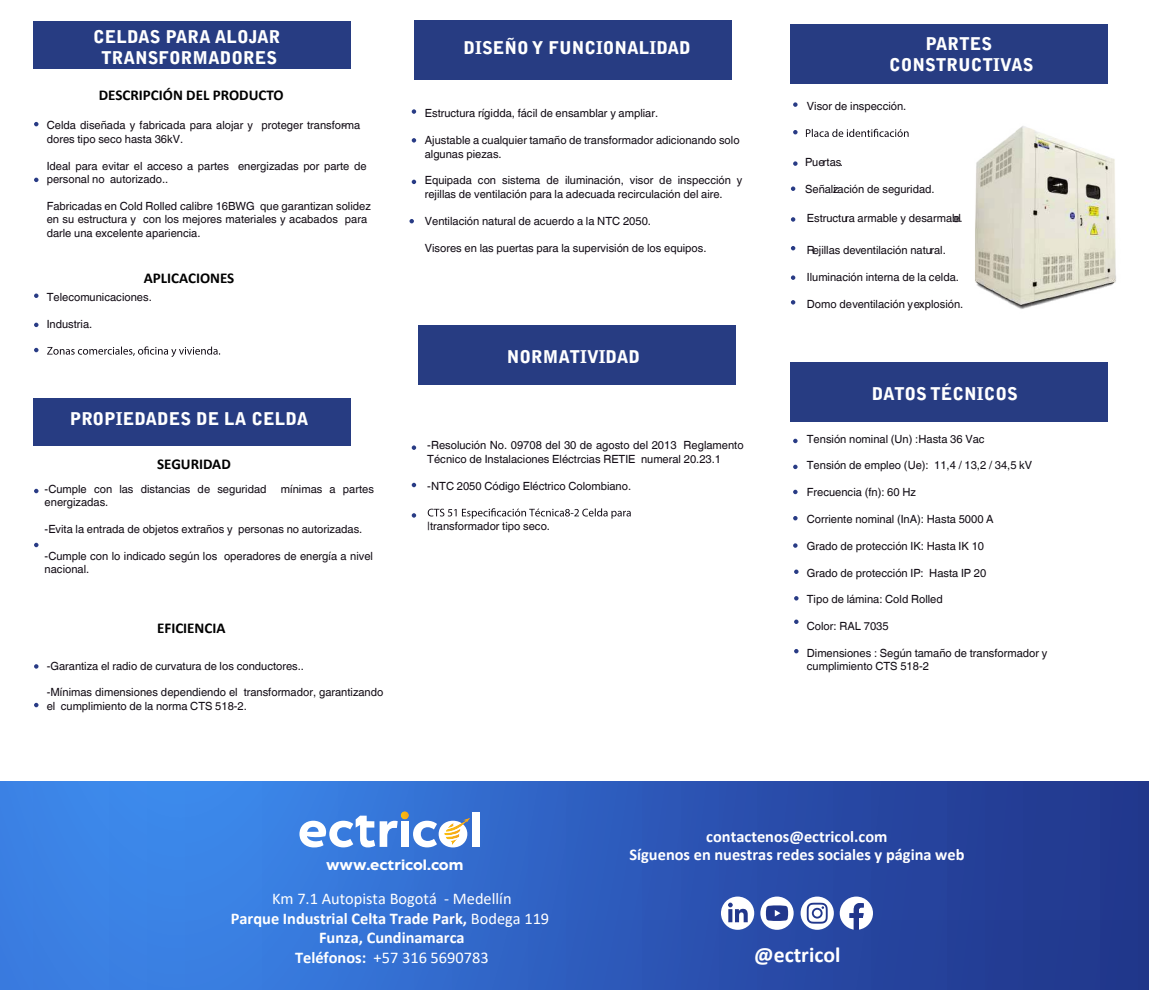
<style>
.page{position:relative;width:1149px;height:990px;background:#fff}
.page>*{position:absolute;margin:0;border:0;box-sizing:border-box;transform-origin:0 0}
.t1{font:700 21.75px "Calibri";color:#fff}
.t2{font:900 17.5px/21px "Bell Gothic Std";color:#fff;text-align:center}
.t3{font:700 16.38px/19.6px "Calibri";color:#fff;text-align:center}
.t4{font:700 15px "Calibri";color:#000}
.t5{font:700 14.25px "Eastman Roman";color:#fff}
.t6{font:11.25px/13.4px "Helvetica World";color:#110b14}
.t7{font:11.25px/13.4px "Helvetica World";color:#110c14}
.s1{font-weight:400}
</style>
<div class="page">
<div style="left:33px;top:21px;width:317px;height:48px;background:#273c82"></div>
<div style="left:415px;top:20px;width:317px;height:60px;background:#273c82"></div>
<div style="left:418px;top:325px;width:317px;height:59px;background:#273c82"></div>
<div style="left:33px;top:399px;width:317px;height:47px;background:#273c82"></div>
<svg style="left:34px;top:294px;width:4px;height:4px"></svg>
<svg style="left:34px;top:323px;width:4px;height:4px"></svg>
<svg style="left:34px;top:348px;width:4px;height:4px"></svg>
<svg style="left:411px;top:109px;width:5px;height:5px"></svg>
<svg style="left:411px;top:138px;width:5px;height:5px"></svg>
<svg style="left:409px;top:219px;width:5px;height:4px"></svg>
<svg style="left:411px;top:445px;width:5px;height:5px"></svg>
<svg style="left:411px;top:483px;width:5px;height:4px"></svg>
<svg style="left:411px;top:513px;width:5px;height:5px"></svg>
<svg style="left:411px;top:180px;width:5px;height:4px"></svg>
<svg style="left:47px;top:346px;width:173px;height:11px"></svg>
<svg style="left:34px;top:122px;width:4px;height:4px"></svg>
<svg style="left:34px;top:178px;width:4px;height:4px"></svg>
<svg style="left:34px;top:489px;width:4px;height:4px"></svg>
<svg style="left:34px;top:543px;width:4px;height:4px"></svg>
<svg style="left:34px;top:664px;width:4px;height:5px"></svg>
<svg style="left:34px;top:703px;width:4px;height:4px"></svg>
<svg style="left:427px;top:508px;width:203px;height:11px"></svg>
<div style="left:790px;top:363px;width:316px;height:59px;background:#273c82"></div>
<div style="left:790px;top:24px;width:316px;height:60px;background:#273c82"></div>
<svg style="left:793px;top:439px;width:4px;height:4px"></svg>
<svg style="left:793px;top:102px;width:4px;height:5px"></svg>
<svg style="left:793px;top:161px;width:4px;height:5px"></svg>
<svg style="left:793px;top:130px;width:4px;height:4px"></svg>
<svg style="left:790px;top:186px;width:5px;height:5px"></svg>
<svg style="left:790px;top:217px;width:5px;height:5px"></svg>
<svg style="left:790px;top:246px;width:5px;height:4px"></svg>
<svg style="left:790px;top:275px;width:5px;height:5px"></svg>
<svg style="left:790px;top:300px;width:5px;height:5px"></svg>
<svg style="left:793px;top:465px;width:4px;height:4px"></svg>
<svg style="left:793px;top:490px;width:4px;height:4px"></svg>
<svg style="left:793px;top:516px;width:4px;height:4px"></svg>
<svg style="left:793px;top:543px;width:4px;height:5px"></svg>
<svg style="left:794px;top:596px;width:4px;height:5px"></svg>
<svg style="left:794px;top:649px;width:4px;height:4px"></svg>
<svg style="left:794px;top:620px;width:4px;height:4px"></svg>
<svg style="left:794px;top:570px;width:4px;height:4px"></svg>
<svg style="left:805px;top:129px;width:103px;height:8px"></svg>
<img style="left:975px;top:126px;width:141px;height:183px">
<svg style="left:0;top:782px;width:1148px;height:208px;background:#2f5fbe"></svg>
<svg style="left:800px;top:897px;width:33px;height:33px"></svg>
<svg style="left:806px;top:903px;width:21px;height:21px"></svg>
<div style="left:760px;top:897px;width:33px;height:33px;background:#fff;border-radius:50%"></div>
<svg style="left:765px;top:905px;width:23px;height:16px"></svg>
<div style="left:720px;top:897px;width:34px;height:33px;background:#fff;border-radius:50%"></div>
<svg style="left:728px;top:903px;width:19px;height:19px"></svg>
<svg style="left:839px;top:897px;width:33px;height:33px"></svg>
<svg style="left:299px;top:816px;width:98px;height:31px"></svg>
<div style="left:401px;top:821px;width:7px;height:26px;background:#fff"></div>
<div style="left:472px;top:813px;width:7px;height:34px;background:#fff"></div>
<svg style="left:400px;top:811px;width:9px;height:9px"></svg>
<svg style="left:413px;top:818px;width:57px;height:29px"></svg>
<h2 class="t2" style="left:93px;top:26px;width:189px">CELDAS PARA ALOJAR<br>TRANSFORMADORES</h2>
<h3 class="t4" style="left:99px;top:87px;width:186px">DESCRIPCIÓN DEL PRODUCTO</h3>
<p class="t6" style="left:47px;top:120px;width:315px">Celda diseñada y fabricada para alojar y proteger transforma</p>
<p class="t6" style="left:342px;top:120px;width:5px">-</p>
<p class="t6" style="left:47px;top:133px;width:138px">dores tipo seco hasta 36kV.</p>
<p class="t6" style="left:47px;top:160px;width:321px">Ideal para evitar el acceso a partes energizadas por parte de personal no autorizado..</p>
<p class="t6" style="left:47px;top:200px;width:325px">Fabricadas en Cold Rolled calibre 16BWG que garantizan solidez en su estructura y con los mejores materiales y acabados para darle una excelente apariencia.</p>
<h3 class="t4" style="left:144px;top:270px;width:92px">APLICACIONES</h3>
<p class="t6" style="left:47px;top:291px;width:107px">Telecomunicaciones.</p>
<p class="t6" style="left:47px;top:318px;width:47px">Industria.</p>
<h2 class="t2" style="left:70px;top:408px;width:240px">PROPIEDADES DE LA CELDA</h2>
<h3 class="t4" style="left:157px;top:457px;width:75px">SEGURIDAD</h3>
<p class="t6" style="left:45px;top:483px;width:223px">-Cumple con las distancias de seguridad</p>
<p class="t6" style="left:281px;top:483px;width:94px">mínimas a partes</p>
<p class="t6" style="left:45px;top:497px;width:65px">energizadas.</p>
<p class="t6" style="left:45px;top:523px;width:319px">-Evita la entrada de objetos extraños y personas no autorizadas.</p>
<p class="t6" style="left:45px;top:550px;width:330px">-Cumple con lo indicado según los operadores de energía a nivel nacional.</p>
<h3 class="t4" style="left:157px;top:621px;width:70px">EFICIENCIA</h3>
<p class="t6" style="left:47px;top:660px;width:259px">-Garantiza el radio de curvatura de los conductores..</p>
<p class="t6" style="left:47px;top:687px;width:338px">-Mínimas dimensiones dependiendo el transformador, garantizando el cumplimiento de la norma CTS 518-2.</p>
<h2 class="t2" style="left:463px;top:38px;width:229px">DISEÑO Y FUNCIONALIDAD</h2>
<p class="t6" style="left:425px;top:108px;width:235px">Estructura rígidda, fácil de ensamblar y ampliar.</p>
<p class="t6" style="left:425px;top:135px;width:316px">Ajustable a cualquier tamaño de transformador adicionando solo algunas piezas.</p>
<p class="t6" style="left:425px;top:175px;width:319px">Equipada con sistema de iluminación, visor de inspección y rejillas de ventilación para la adecuada recirculación del aire.</p>
<p class="t6" style="left:425px;top:215px;width:228px">Ventilación natural de acuerdo a la NTC 2050.</p>
<p class="t6" style="left:425px;top:242px;width:283px">Visores en las puertas para la supervisión de los equipos.</p>
<h2 class="t2" style="left:507px;top:346px;width:135px">NORMATIVIDAD</h2>
<p class="t6" style="left:427px;top:440px;width:318px">-Resolución No. 09708 del 30 de agosto del 2013 Reglamento<br>Técnico de Instalaciones Eléctrcias RETIE numeral 20.23.1</p>
<p class="t6" style="left:427px;top:480px;width:205px">-NTC 2050 Código Eléctrico Colombiano.</p>
<p class="t6" style="left:427px;top:520px;width:124px">|transformador tipo seco.</p>
<h2 class="t2" style="left:889px;top:33px;width:146px">PARTES<br>CONSTRUCTIVAS</h2>
<p class="t6" style="left:806px;top:100px;width:101px">Visor de inspección.</p>
<p class="t6" style="left:805px;top:157px;width:39px">Puertas.</p>
<p class="t6" style="left:805px;top:184px;width:131px">Señalización de seguridad.</p>
<p class="t6" style="left:806px;top:213px;width:157px">Estructura armable y desarmable.</p>
<p class="t6" style="left:806px;top:244px;width:140px">Rejillas de ventilación natural.</p>
<p class="t6" style="left:806px;top:272px;width:154px">Iluminación interna de la celda.</p>
<p class="t6" style="left:806px;top:299px;width:158px">Domo de ventilación y explosión.</p>
<h2 class="t2" style="left:871px;top:384px;width:147px">DATOS TÉCNICOS</h2>
<p class="t7" style="left:806px;top:433px;width:179px">Tensión nominal (Un) :Hasta 36 Vac</p>
<p class="t7" style="left:806px;top:460px;width:227px">Tensión de empleo (Ue): 11,4 / 13,2 / 34,5 kV</p>
<p class="t7" style="left:806px;top:487px;width:111px">Frecuencia (fn): 60 Hz</p>
<p class="t7" style="left:806px;top:513px;width:188px">Corriente nominal (InA): Hasta 5000 A</p>
<p class="t7" style="left:806px;top:540px;width:179px">Grado de protección IK: Hasta IK 10</p>
<p class="t7" style="left:806px;top:567px;width:181px">Grado de protección IP: Hasta IP 20</p>
<p class="t7" style="left:806px;top:594px;width:137px">Tipo de lámina: Cold Rolled</p>
<p class="t7" style="left:806px;top:621px;width:83px">Color: RAL 7035</p>
<p class="t7" style="left:806px;top:647px;width:242px">Dimensiones : Según tamaño de transformador y cumplimiento CTS 518-2</p>
<h3 class="t3" style="left:706px;top:827px;width:183px">contactenos@ectricol.com</h3>
<p class="t5" style="left:326px;top:859px;width:139px">www.ectricol.com</p>
<h3 class="t3" style="left:231px;top:889px;width:320px"><span class="s1">Km 7.1 Autopista Bogotá - Medellín<br></span>Parque Industrial Celta Trade Park, <span class="s1">Bodega 119<br></span>Funza, Cundinamarca<br>Teléfonos: <span class="s1">+57 316 5690783</span></h3>
<h3 class="t3" style="left:629px;top:845px;width:336px">Síguenos en nuestras redes sociales y página web</h3>
<h1 class="t1" style="left:754px;top:944px;width:88px">@ectricol</h1>
</div>
